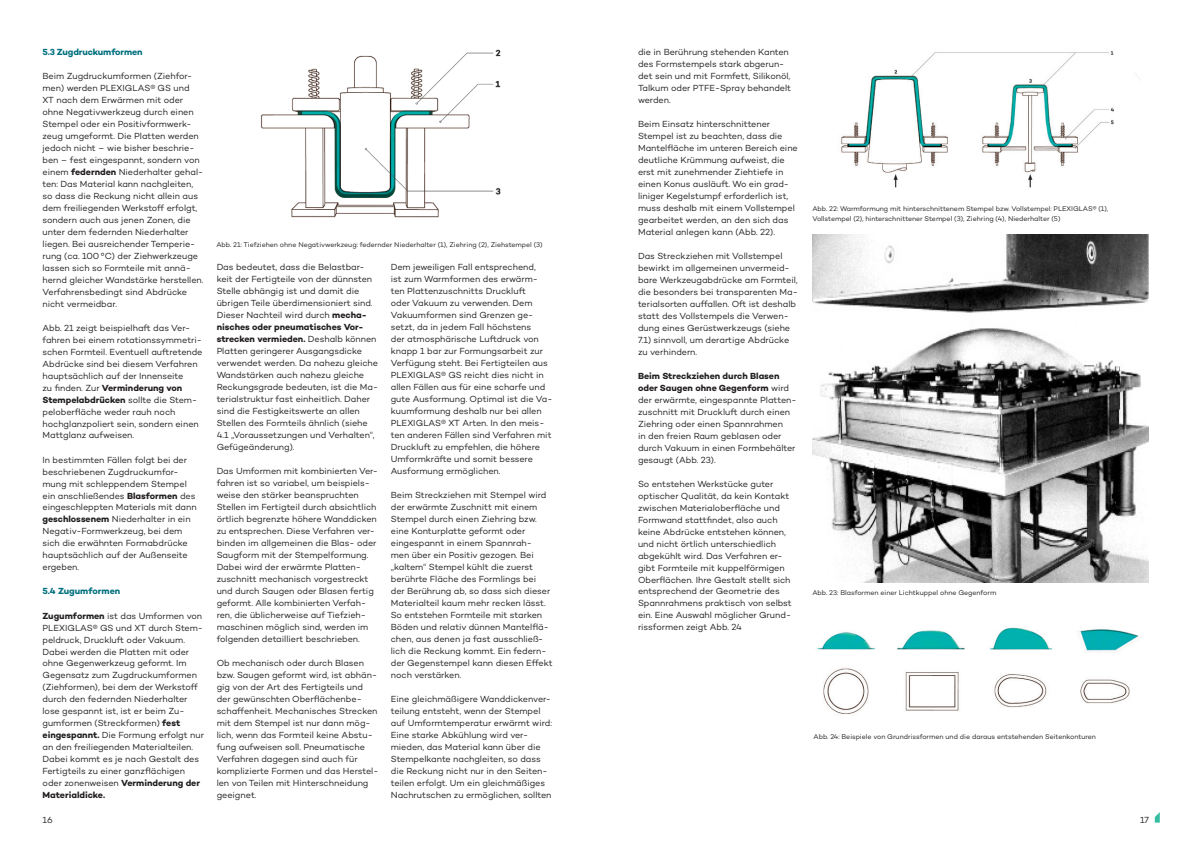
<style>
.page{position:relative;width:1191px;height:842px;background:#fff}
.page>*{position:absolute;margin:0;border:0;box-sizing:border-box;transform-origin:0 0}
.t1{font:9px/12px "Campton";letter-spacing:-.005em;color:#231f20}
.t2{font:700 9px "Campton";letter-spacing:-.015em;color:#01707e}
.t3{font:7px/10px "Campton";letter-spacing:-.005em;color:#231f20}
.s1{font-weight:700}
</style>
<div class="page">
<svg style="left:1154px;top:813px;width:5px;height:10px"></svg>
<img style="left:812px;top:235px;width:336px;height:348px">
<img style="left:260px;top:49px;width:241px;height:169px">
<img style="left:841px;top:51px;width:299px;height:137px">
<img style="left:817px;top:627px;width:325px;height:87px">
<p class="t2" style="left:43px;top:46px;width:101px">5.3 Zugdruckumformen</p>
<p class="t1" style="left:43px;top:69px;width:162px">Beim Zugdruckumformen (Ziehfor&shy;men) werden PLEXIGLAS® GS und<br>XT nach dem Erwärmen mit oder ohne Negativwerkzeug durch einen Stempel oder ein Positivformwerk&shy;zeug umgeformt. Die Platten werden jedoch nicht – wie bisher beschrie&shy;ben – fest eingespannt, sondern von einem <span class="s1">federnden</span> Niederhalter gehal&shy;ten: Das Material kann nachgleiten, so dass die Reckung nicht allein aus dem freiliegenden Werkstoff erfolgt, sondern auch aus jenen Zonen, die unter dem federnden Niederhalter liegen. Bei ausreichender Temperie&shy;rung (ca. 100°C) der Ziehwerkzeuge lassen sich so Formteile mit annä&shy;hernd gleicher Wandstärke herstellen.<br>Verfahrensbedingt sind Abdrücke nicht vermeidbar.</p>
<p class="t1" style="left:43px;top:321px;width:161px">Abb. 21 zeigt beispielhaft das Ver&shy;fahren bei einem rotationssymmetri&shy;schen Formteil. Eventuell auftretende Abdrücke sind bei diesem Verfahren hauptsächlich auf der Innenseite<br>zu finden. Zur <span class="s1">Verminderung von Stempelabdrücken</span> sollte die Stem&shy;peloberfläche weder rauh noch hochglanzpoliert sein, sondern einen Mattglanz aufweisen.</p>
<p class="t1" style="left:43px;top:453px;width:156px">In bestimmten Fällen folgt bei der beschriebenen Zugdruckumfor&shy;mung mit schleppendem Stempel ein anschließendes <span class="s1">Blasformen</span> des eingeschleppten Materials mit dann <span class="s1">geschlossenem</span> Niederhalter in ein<br>Negativ-Formwerkzeug, bei dem sich die erwähnten Formabdrücke hauptsächlich auf der Außenseite ergeben.</p>
<p class="t2" style="left:43px;top:586px;width:79px">5.4 Zugumformen</p>
<p class="t1" style="left:43px;top:609px;width:163px"><span class="s1">Zugumformen</span> ist das Umformen von PLEXIGLAS® GS und XT durch Stem&shy;peldruck, Druckluft oder Vakuum.<br>Dabei werden die Platten mit oder ohne Gegenwerkzeug geformt. Im Gegensatz zum Zugdruckumformen (Ziehformen), bei dem der Werkstoff durch den federnden Niederhalter lose gespannt ist, ist er beim Zu&shy;gumformen (Streckformen) <span class="s1">fest eingespannt.</span> Die Formung erfolgt nur an den freiliegenden Materialteilen.<br>Dabei kommt es je nach Gestalt des Fertigteils zu einer ganzflächigen oder zonenweisen <span class="s1">Verminderung der Materialdicke.</span></p>
<p class="t3" style="left:216px;top:239px;width:328px">Abb. 21: Tiefziehen ohne Negativwerkzeug: federnder Niederhalter (1), Ziehring (2), Ziehstempel (3)</p>
<p class="t1" style="left:217px;top:261px;width:163px">Das bedeutet, dass die Belastbar&shy;keit der Fertigteile von der dünnsten Stelle abhängig ist und damit die übrigen Teile überdimensioniert sind.<br>Dieser Nachteil wird durch <span class="s1">mecha&shy;nisches oder pneumatisches Vor&shy;strecken vermieden.</span> Deshalb können Platten geringerer Ausgangsdicke verwendet werden. Da nahezu gleiche Wandstärken auch nahezu gleiche Reckungsgrade bedeuten, ist die Ma&shy;terialstruktur fast einheitlich. Daher sind die Festigkeitswerte an allen Stellen des Formteils ähnlich (siehe 4.1 „Voraussetzungen und Verhalten“, Gefügeänderung).</p>
<p class="t1" style="left:217px;top:465px;width:163px">Das Umformen mit kombinierten Ver&shy;fahren ist so variabel, um beispiels&shy;weise den stärker beanspruchten Stellen im Fertigteil durch absichtlich örtlich begrenzte höhere Wanddicken zu entsprechen. Diese Verfahren ver&shy;binden im allgemeinen die Blas- oder Saugform mit der Stempelformung.<br>Dabei wird der erwärmte Platten&shy;zuschnitt mechanisch vorgestreckt und durch Saugen oder Blasen fertig geformt. Alle kombinierten Verfah&shy;ren, die üblicherweise auf Tiefzieh&shy;maschinen möglich sind, werden im folgenden detailliert beschrieben.</p>
<p class="t1" style="left:217px;top:657px;width:163px">Ob mechanisch oder durch Blasen bzw. Saugen geformt wird, ist abhän&shy;gig von der Art des Fertigteils und der gewünschten Oberflächenbe&shy;schaffenheit. Mechanisches Strecken mit dem Stempel ist nur dann mög&shy;lich, wenn das Formteil keine Abstu&shy;fung aufweisen soll. Pneumatische<br>Verfahren dagegen sind auch für komplizierte Formen und das Herstel&shy;len von Teilen mit Hinterschneidung geeignet.</p>
<p class="t1" style="left:391px;top:261px;width:163px">Dem jeweiligen Fall entsprechend,<br>ist zum Warmformen des erwärm&shy;ten Plattenzuschnitts Druckluft<br>oder Vakuum zu verwenden. Dem Vakuumformen sind Grenzen ge&shy;setzt, da in jedem Fall höchstens<br>der atmosphärische Luftdruck von knapp 1 bar zur Formungsarbeit zur Verfügung steht. Bei Fertigteilen aus PLEXIGLAS® GS reicht dies nicht in allen Fällen aus für eine scharfe und gute Ausformung. Optimal ist die Va&shy;kuumformung deshalb nur bei allen PLEXIGLAS® XT Arten. In den meis&shy;ten anderen Fällen sind Verfahren mit Druckluft zu empfehlen, die höhere Umformkräfte und somit bessere Ausformung ermöglichen.</p>
<p class="t1" style="left:391px;top:489px;width:163px">Beim Streckziehen mit Stempel wird der erwärmte Zuschnitt mit einem Stempel durch einen Ziehring bzw. eine Konturplatte geformt oder eingespannt in einem Spannrah&shy;men über ein Positiv gezogen. Bei „kaltem“ Stempel kühlt die zuerst berührte Fläche des Formlings bei<br>der Berührung ab, so dass sich dieser Materialteil kaum mehr recken lässt.<br>So entstehen Formteile mit starken Böden und relativ dünnen Mantelflä&shy;chen, aus denen ja fast ausschließ&shy;lich die Reckung kommt. Ein federn&shy;der Gegenstempel kann diesen Effekt noch verstärken.</p>
<p class="t1" style="left:391px;top:693px;width:163px">Eine gleichmäßigere Wanddickenver&shy;teilung entsteht, wenn der Stempel auf Umformtemperatur erwärmt wird:<br>Eine starke Abkühlung wird ver&shy;mieden, das Material kann über die Stempelkante nachgleiten, so dass die Reckung nicht nur in den Seiten&shy;teilen erfolgt. Um ein gleichmäßiges Nachrutschen zu ermöglichen, sollten</p>
<p class="t1" style="left:638px;top:45px;width:155px">die in Berührung stehenden Kanten des Formstempels stark abgerun&shy;det sein und mit Formfett, Silikonöl,<br>Talkum oder PTFE-Spray behandelt werden.</p>
<p class="t1" style="left:638px;top:117px;width:161px">Beim Einsatz hinterschnittener Stempel ist zu beachten, dass die Mantelfläche im unteren Bereich eine deutliche Krümmung aufweist, die erst mit zunehmender Ziehtiefe in einen Konus ausläuft. Wo ein grad&shy;liniger Kegelstumpf erforderlich ist, muss deshalb mit einem Vollstempel gearbeitet werden, an den sich das Material anlegen kann (Abb. 22).</p>
<p class="t1" style="left:638px;top:249px;width:161px">Das Streckziehen mit Vollstempel bewirkt im allgemeinen unvermeid&shy;bare Werkzeugabdrücke am Formteil, die besonders bei transparenten Ma&shy;terialsorten auffallen. Oft ist deshalb statt des Vollstempels die Verwen&shy;dung eines Gerüstwerkzeugs (siehe 7.1) sinnvoll, um derartige Abdrücke zu verhindern.</p>
<p class="t1" style="left:638px;top:369px;width:160px"><span class="s1">Beim Streckziehen durch Blasen oder Saugen ohne Gegenform</span> wird der erwärmte, eingespannte Platten&shy;zuschnitt mit Druckluft durch einen<br>Ziehring oder einen Spannrahmen<br>in den freien Raum geblasen oder durch Vakuum in einen Formbehälter gesaugt (Abb. 23).</p>
<p class="t1" style="left:638px;top:477px;width:155px">So entstehen Werkstücke guter optischer Qualität, da kein Kontakt zwischen Materialoberfläche und Formwand stattfindet, also auch keine Abdrücke entstehen können, und nicht örtlich unterschiedlich abgekühlt wird. Das Verfahren er&shy;gibt Formteile mit kuppelförmigen Oberflächen. Ihre Gestalt stellt sich entsprechend der Geometrie des Spannrahmens praktisch von selbst ein. Eine Auswahl möglicher Grund&shy;rissformen zeigt Abb. 24</p>
<p class="t3" style="left:812px;top:203px;width:297px">Abb. 22: Warmformung mit hinterschnittenem Stempel bzw. Vollstempel: PLEXIGLAS® (1),<br>Vollstempel (2), hinterschnittener Stempel (3), Ziehring (4), Niederhalter (5)</p>
<p class="t3" style="left:812px;top:587px;width:185px">Abb. 23: Blasformen einer Lichtkuppel ohne Gegenform</p>
<p class="t3" style="left:813px;top:731px;width:284px">Abb. 24: Beispiele von Grundrissformen und die daraus entstehenden Seitenkonturen</p>
<p class="t1" style="left:43px;top:813px;width:12px">16</p>
<p class="t1" style="left:1140px;top:813px;width:11px">17</p>
</div>
